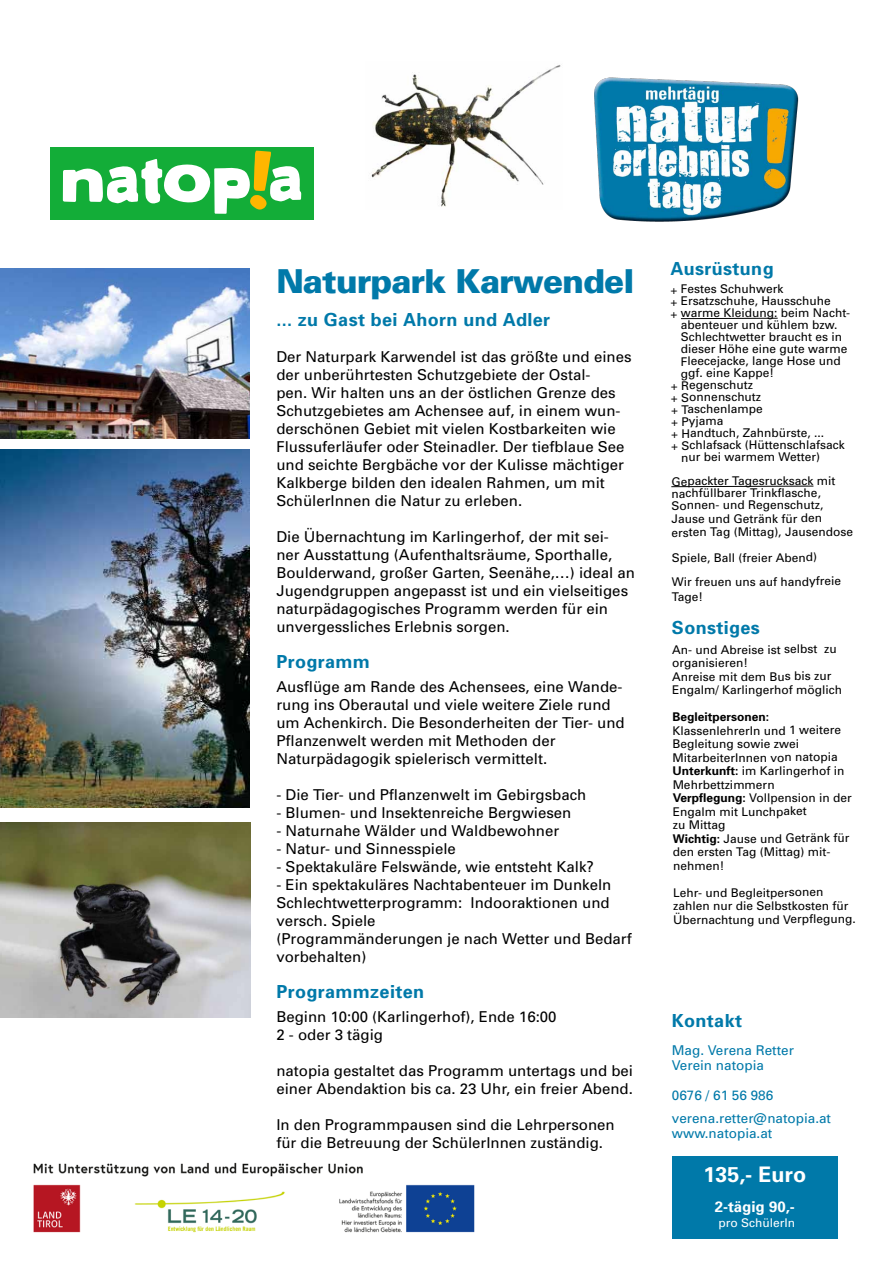
<style>
.page{position:relative;width:893px;height:1263px;background:#fff}
.page>*{position:absolute;margin:0;border:0;box-sizing:border-box;transform-origin:0 0}
.t1{font:900 33px "Univers";letter-spacing:-.03em;color:#0079a9}
.t2{font:700 21.45px "Univers";color:#fff}
.t3{font:700 18px "Univers";letter-spacing:.02em;color:#0079a9}
.t4{font:15px/18px "Univers";color:#000}
.t5{font:700 15px "Univers";color:#fff}
.t6{font:13.5px/15px "Univers";color:#0079a9}
.t7{font:12px/13.5px "Univers";letter-spacing:-.005em;color:#000}
.t8{font:700 12px "Univers";letter-spacing:-.005em;color:#000}
.t9{font:12px "Univers";color:#fff}
.s1{font-weight:700}
</style>
<div class="page">
<img style="left:0;top:822px;width:250px;height:195px">
<img style="left:0;top:450px;width:250px;height:358px">
<img style="left:0;top:269px;width:250px;height:169px">
<hr style="left:681px;top:318px;width:97px;height:1px;background:#000">
<svg style="left:671px;top:485px;width:143px;height:2px"></svg>
<img style="left:594px;top:77px;width:205px;height:145px">
<img style="left:371px;top:65px;width:190px;height:142px">
<div style="left:50px;top:147px;width:263px;height:73px;background:#13ad38"></div>
<svg style="left:63px;top:151px;width:238px;height:63px"></svg>
<div style="left:672px;top:1157px;width:166px;height:82px;background:#0079a9"></div>
<img style="left:33px;top:1162px;width:442px;height:71px">
<h1 class="t1" style="left:276px;top:260px;width:359px">Naturpark Karwendel</h1>
<p class="t3" style="left:276px;top:308px;width:275px">... zu Gast bei Ahorn und Adler</p>
<p class="t4" style="left:276px;top:347px;width:357px">Der Naturpark Karwendel ist das größte und eines der unberührtesten Schutzgebiete der Ostal-<br>pen. Wir halten uns an der östlichen Grenze des Schutzgebietes am Achensee auf, in einem wun&shy;derschönen Gebiet mit vielen Kostbarkeiten wie Flussuferläufer oder Steinadler. Der tiefblaue See und seichte Bergbäche vor der Kulisse mächtiger Kalkberge bilden den idealen Rahmen, um mit SchülerInnen die Natur zu erleben.</p>
<p class="t4" style="left:276px;top:527px;width:360px">Die Übernachtung im Karlingerhof, der mit sei&shy;ner Ausstattung (Aufenthaltsräume, Sporthalle, Boulderwand, großer Garten, Seenähe,…) ideal an Jugendgruppen angepasst ist und ein vielseitiges naturpädagogisches Programm werden für ein unvergessliches Erlebnis sorgen.</p>
<p class="t3" style="left:276px;top:650px;width:95px">Programm</p>
<p class="t4" style="left:276px;top:677px;width:350px">Ausflüge am Rande des Achensees, eine Wande&shy;rung ins Oberautal und viele weitere Ziele rund um Achenkirch. Die Besonderheiten der Tier- und Pflanzenwelt werden mit Methoden der Naturpädagogik spielerisch vermittelt.</p>
<p class="t4" style="left:276px;top:785px;width:312px">- Die Tier- und Pflanzenwelt im Gebirgsbach</p>
<p class="t4" style="left:276px;top:803px;width:297px">- Blumen- und Insektenreiche Bergwiesen</p>
<p class="t4" style="left:276px;top:821px;width:284px">- Naturnahe Wälder und Waldbewohner</p>
<p class="t4" style="left:276px;top:839px;width:181px">- Natur- und Sinnesspiele</p>
<p class="t4" style="left:276px;top:857px;width:319px">- Spektakuläre Felswände, wie entsteht Kalk?</p>
<p class="t4" style="left:276px;top:875px;width:357px">- Ein spektakuläres Nachtabenteuer im Dunkeln Schlechtwetterprogramm: Indooraktionen und versch. Spiele<br>(Programmänderungen je nach Wetter und Bedarf vorbehalten)</p>
<p class="t3" style="left:276px;top:980px;width:149px">Programmzeiten</p>
<p class="t4" style="left:276px;top:1008px;width:282px">Beginn 10:00 (Karlingerhof), Ende 16:00<br>2 - oder 3 tägig</p>
<p class="t4" style="left:276px;top:1062px;width:358px">natopia gestaltet das Programm untertags und bei einer Abendaktion bis ca. 23 Uhr, ein freier Abend.</p>
<p class="t4" style="left:276px;top:1116px;width:340px">In den Programmpausen sind die Lehrpersonen für die Betreuung der SchülerInnen zuständig.</p>
<p class="t3" style="left:670px;top:257px;width:105px">Ausrüstung</p>
<p class="t7" style="left:670px;top:282px;width:115px">+ Festes Schuhwerk</p>
<p class="t7" style="left:670px;top:294px;width:162px">+ Ersatzschuhe, Hausschuhe</p>
<p class="t7" style="left:671px;top:306px;width:181px">+ warme Kleidung: beim Nacht-</p>
<p class="t7" style="left:681px;top:318px;width:158px">abenteuer und kühlem bzw.</p>
<p class="t7" style="left:681px;top:330px;width:163px">Schlechtwetter braucht es in</p>
<p class="t7" style="left:681px;top:342px;width:168px">dieser Höhe eine gute warme</p>
<p class="t7" style="left:681px;top:354px;width:162px">Fleecejacke, lange Hose und</p>
<p class="t7" style="left:681px;top:366px;width:95px">ggf. eine Kappe!</p>
<p class="t7" style="left:671px;top:378px;width:84px">+ Regenschutz</p>
<p class="t7" style="left:671px;top:390px;width:92px">+ Sonnenschutz</p>
<p class="t7" style="left:671px;top:402px;width:93px">+ Taschenlampe</p>
<p class="t7" style="left:671px;top:414px;width:54px">+ Pyjama</p>
<p class="t7" style="left:671px;top:426px;width:155px">+ Handtuch, Zahnbürste, ...</p>
<p class="t7" style="left:671px;top:438px;width:175px">+ Schlafsack (Hüttenschlafsack</p>
<p class="t7" style="left:681px;top:450px;width:140px">nur bei warmem Wetter)</p>
<p class="t7" style="left:671px;top:475px;width:166px;line-height:12px">Gepackter Tagesrucksack mit nachfüllbarer Trinkflasche,<br>Sonnen- und Regenschutz,</p>
<p class="t7" style="left:671px;top:511px;width:183px">Jause und Getränk für den ersten Tag (Mittag), Jausendose</p>
<p class="t7" style="left:672px;top:545px;width:171px;line-height:23.9px">Spiele, Ball (freier Abend)<br>Wir freuen uns auf handyfreie</p>
<p class="t7" style="left:672px;top:590px;width:33px">Tage!</p>
<p class="t3" style="left:672px;top:616px;width:89px">Sonstiges</p>
<p class="t7" style="left:672px;top:642px;width:172px">An- und Abreise ist selbst zu organisieren!<br>Anreise mit dem Bus bis zur<br>Engalm/ Karlingerhof möglich</p>
<p class="t8" style="left:672px;top:709px;width:98px">Begleitpersonen:</p>
<p class="t7" style="left:672px;top:723px;width:181px">KlassenlehrerIn und 1 weitere<br>Begleitung sowie zwei<br>MitarbeiterInnen von natopia<br><span class="s1">Unterkunft:</span> im Karlingerhof in<br>Mehrbettzimmern<br><span class="s1">Verpflegung:</span> Vollpension in der<br>Engalm mit Lunchpaket<br>zu Mittag<br><span class="s1">Wichtig:</span> Jause und Getränk für den ersten Tag (Mittag) mit&shy;nehmen!</p>
<p class="t7" style="left:673px;top:885px;width:184px">Lehr- und Begleitpersonen zahlen nur die Selbstkosten für<br>Übernachtung und Verpflegung.</p>
<p class="t3" style="left:672px;top:1009px;width:72px">Kontakt</p>
<p class="t6" style="left:672px;top:1043px;width:124px">Mag. Verena Retter<br>Verein natopia</p>
<p class="t6" style="left:672px;top:1084px;width:161px;line-height:22.5px">0676 / 61 56 986 verena.retter@natopia.at</p>
<p class="t6" style="left:672px;top:1125px;width:102px">www.natopia.at</p>
<h2 class="t2" style="left:703px;top:1160px;width:104px">135,- Euro</h2>
<p class="t5" style="left:715px;top:1197px;width:82px">2-tägig 90,-</p>
<p class="t9" style="left:718px;top:1215px;width:78px">pro SchülerIn</p>
</div>
